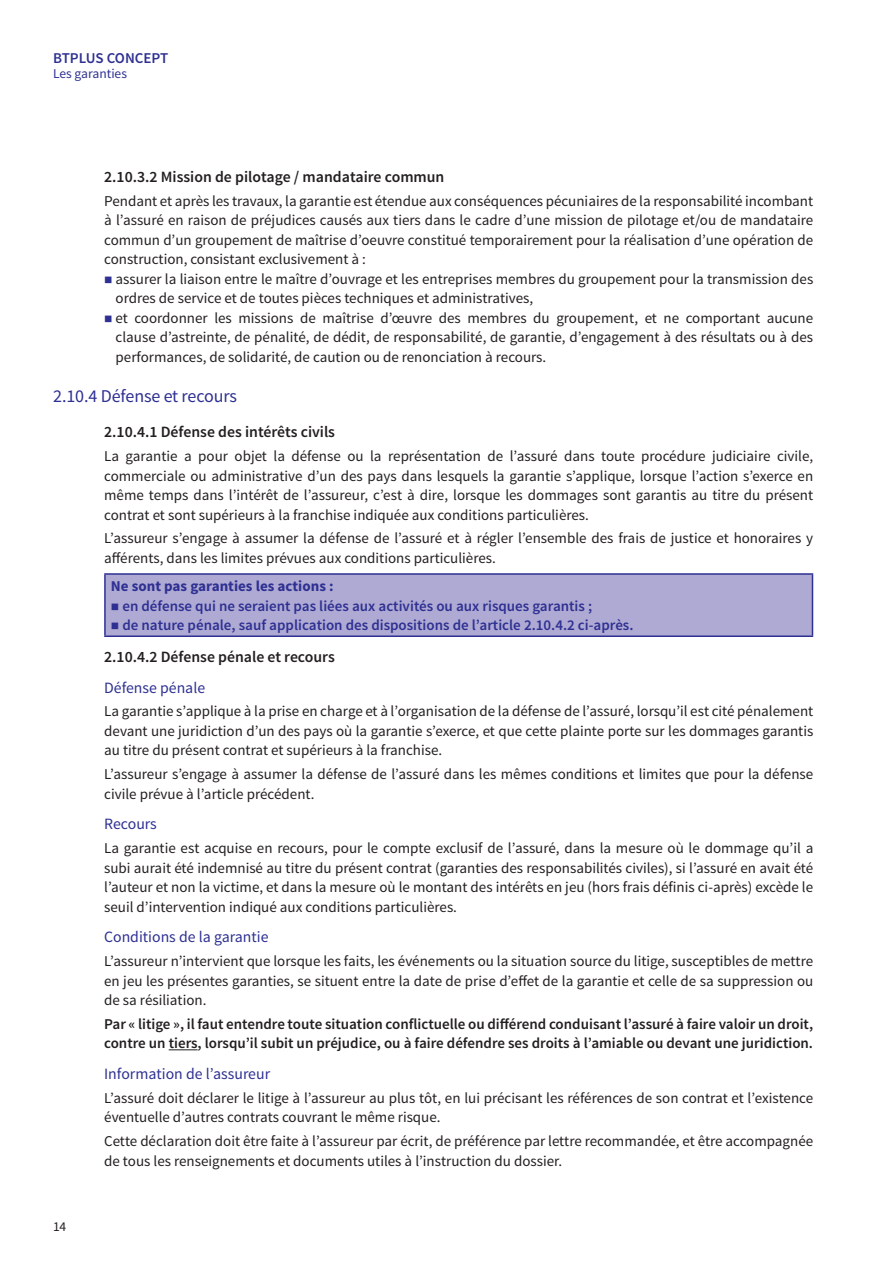
<style>
.page{position:relative;width:893px;height:1263px;background:#fff}
.page>*{position:absolute;margin:0;border:0;box-sizing:border-box;transform-origin:0 0}
.t1{font:18px "Source Sans Pro";letter-spacing:-.005em;color:#2e3092}
.t2{font:600 15.75px "Source Sans Pro";color:#231f20}
.t3{font:15.75px "Source Sans Pro";color:#2e3092}
.t4{font:15px/19.5px "Source Sans Pro";color:#231f20;text-align:justify}
.t5{font:600 15px/19.5px "Source Sans Pro";color:#231f20}
.t6{font:600 15px "Source Sans Pro";color:#2e3092}
.t7{font:700 15px "Source Sans Pro";color:#2e3092}
.t8{font:13.5px "Source Sans Pro";color:#2e3092}
.t9{font:13.5px "Source Sans Pro";color:#231f20}
.s1{color:#2e3092}
</style>
<div class="page">
<svg style="left:169px;top:1049px;width:29px;height:1px"></svg>
<div style="left:105px;top:574px;width:707px;height:62px;background:#afaad3"></div>
<hr style="left:104px;top:573px;width:709px;height:2px;background:#2e3092">
<hr style="left:104px;top:575px;width:2px;height:60px;background:#2e3092">
<hr style="left:812px;top:575px;width:1px;height:60px;background:#2e3092">
<hr style="left:104px;top:635px;width:709px;height:2px;background:#2e3092">
<p class="t6" style="left:53px;top:51px;width:117px">BTPLUS CONCEPT</p>
<p class="t8" style="left:53px;top:67px;width:75px">Les garanties</p>
<p class="t2" style="left:104px;top:169px;width:342px">2.10.3.2 Mission de pilotage / mandataire commun</p>
<p class="t4" style="left:104px;top:191px;width:711px">Pendant et après les travaux, la garantie est étendue aux conséquences pécuniaires de la responsabilité incombant à l’assuré en raison de préjudices causés aux tiers dans le cadre d’une mission de pilotage et/ou de mandataire commun d’un groupement de maîtrise d’oeuvre constitué temporairement pour la réalisation d’une opération de construction, consistant exclusivement à :</p>
<p class="t4" style="left:116px;top:269px;width:699px;text-indent:-11px"><span class="s1">■</span> assurer la liaison entre le maître d’ouvrage et les entreprises membres du groupement pour la transmission des ordres de service et de toutes pièces techniques et administratives,</p>
<p class="t4" style="left:116px;top:308px;width:699px;text-indent:-11px"><span class="s1">■</span> et coordonner les missions de maîtrise d’œuvre des membres du groupement, et ne comportant aucune clause d’astreinte, de pénalité, de dédit, de responsabilité, de garantie, d’engagement à des résultats ou à des performances, de solidarité, de caution ou de renonciation à recours.</p>
<p class="t1" style="left:53px;top:388px;width:185px">2.10.4 Défense et recours</p>
<p class="t2" style="left:104px;top:424px;width:232px">2.10.4.1 Défense des intérêts civils</p>
<p class="t4" style="left:104px;top:447px;width:711px">La garantie a pour objet la défense ou la représentation de l’assuré dans toute procédure judiciaire civile, commerciale ou administrative d’un des pays dans lesquels la garantie s’applique, lorsque l’action s’exerce en même temps dans l’intérêt de l’assureur, c’est à dire, lorsque les dommages sont garantis au titre du présent contrat et sont supérieurs à la franchise indiquée aux conditions particulières.</p>
<p class="t4" style="left:104px;top:529px;width:710px">L’assureur s’engage à assumer la défense de l’assuré et à régler l’ensemble des frais de justice et honoraires y afférents, dans les limites prévues aux conditions particulières.</p>
<p class="t7" style="left:111px;top:579px;width:224px">Ne sont pas garanties les actions :</p>
<p class="t6" style="left:111px;top:598px;width:483px">■ en défense qui ne seraient pas liées aux activités ou aux risques garantis ;</p>
<p class="t6" style="left:111px;top:618px;width:524px">■ de nature pénale, sauf application des dispositions de l’article 2.10.4.2 ci-après.</p>
<p class="t2" style="left:104px;top:649px;width:232px">2.10.4.2 Défense pénale et recours</p>
<p class="t3" style="left:104px;top:680px;width:103px">Défense pénale</p>
<p class="t4" style="left:104px;top:702px;width:711px">La garantie s’applique à la prise en charge et à l’organisation de la défense de l’assuré, lorsqu’il est cité pénalement devant une juridiction d’un des pays où la garantie s’exerce, et que cette plainte porte sur les dommages garantis au titre du présent contrat et supérieurs à la franchise.</p>
<p class="t4" style="left:104px;top:765px;width:711px">L’assureur s’engage à assumer la défense de l’assuré dans les mêmes conditions et limites que pour la défense civile prévue à l’article précédent.</p>
<p class="t3" style="left:104px;top:816px;width:54px">Recours</p>
<p class="t4" style="left:104px;top:839px;width:711px">La garantie est acquise en recours, pour le compte exclusif de l’assuré, dans la mesure où le dommage qu’il a subi aurait été indemnisé au titre du présent contrat (garanties des responsabilités civiles), si l’assuré en avait été l’auteur et non la victime, et dans la mesure où le montant des intérêts en jeu (hors frais définis ci-après) excède le seuil d’intervention indiqué aux conditions particulières.</p>
<p class="t3" style="left:104px;top:929px;width:166px">Conditions de la garantie</p>
<p class="t4" style="left:104px;top:952px;width:711px">L’assureur n’intervient que lorsque les faits, les événements ou la situation source du litige, susceptibles de mettre en jeu les présentes garanties, se situent entre la date de prise d’effet de la garantie et celle de sa suppression ou de sa résiliation.</p>
<p class="t5" style="left:104px;top:1014px;width:711px">Par « litige », il faut entendre toute situation conflictuelle ou différend conduisant l’assuré à faire valoir un droit, contre un tiers, lorsqu’il subit un préjudice, ou à faire défendre ses droits à l’amiable ou devant une juridiction.</p>
<p class="t3" style="left:104px;top:1066px;width:167px">Information de l’assureur</p>
<p class="t4" style="left:104px;top:1089px;width:711px">L’assuré doit déclarer le litige à l’assureur au plus tôt, en lui précisant les références de son contrat et l’existence éventuelle d’autres contrats couvrant le même risque.</p>
<p class="t4" style="left:104px;top:1132px;width:711px">Cette déclaration doit être faite à l’assureur par écrit, de préférence par lettre recommandée, et être accompagnée de tous les renseignements et documents utiles à l’instruction du dossier.</p>
<p class="t9" style="left:53px;top:1220px;width:15px">14</p>
</div>
